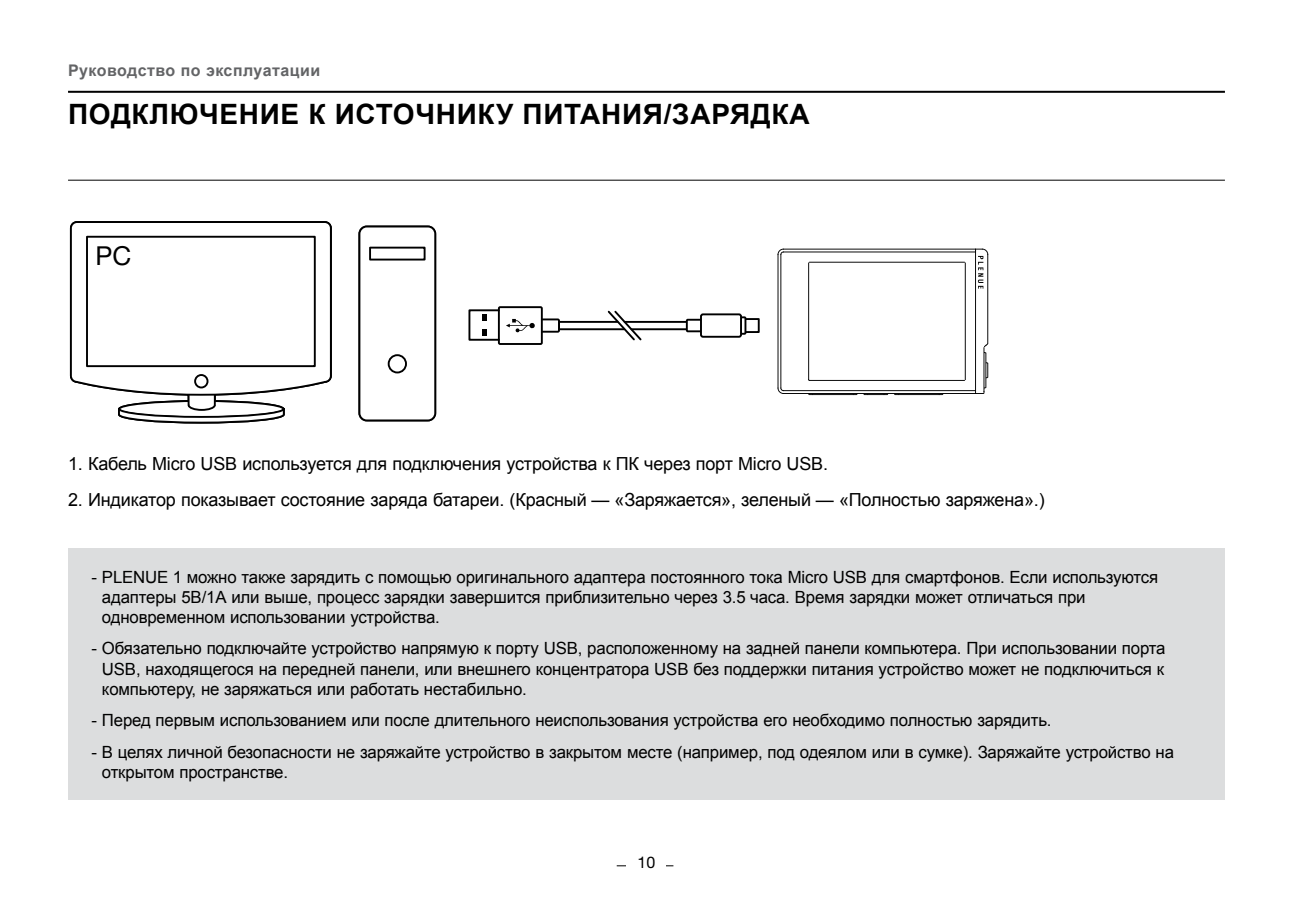
<style>
.page{position:relative;width:1293px;height:908px;background:#fff}
.page>*{position:absolute;margin:0;border:0;box-sizing:border-box;transform-origin:0 0}
.t1{font:700 28px "Arial";letter-spacing:.025em;color:#000}
.t2{font:26px "Helvetica Neue LT Pro";color:#000}
.t3{font:18px "Arial";letter-spacing:-.01em;color:#000}
.t4{font:16.8px/20px "Arial";letter-spacing:-.01em;color:#000}
.t5{font:700 16px "Arial";letter-spacing:.03em;color:#636466}
.t6{font:16px "Helvetica Neue LT Pro";color:#000}
</style>
<div class="page">
<hr style="left:68px;top:179px;width:1157px;height:2px;background:#000">
<hr style="left:68px;top:91px;width:1157px;height:2px;background:#000">
<hr style="left:617px;top:864px;width:56px;height:2px;background:#000">
<div style="left:626px;top:856px;width:40px;height:23px;background:#fff"></div>
<div style="left:69px;top:548px;width:1156px;height:251px;background:#dcddde"></div>
<div style="left:358px;top:225px;width:78px;height:196px;border:2px solid #000;border-radius:7px"></div>
<div style="left:369px;top:246px;width:56px;height:14px;border:2px solid #000"></div>
<div style="left:388px;top:354px;width:19px;height:19px;border:2px solid #000;border-radius:50%"></div>
<svg style="left:69px;top:221px;width:263px;height:203px"></svg>
<svg style="left:482px;top:329px;width:5px;height:6px"></svg>
<svg style="left:482px;top:314px;width:5px;height:6px"></svg>
<div style="left:468px;top:309px;width:32px;height:31px;border:2px solid #000"></div>
<div style="left:498px;top:306px;width:45px;height:39px;border:2px solid #000"></div>
<svg style="left:506px;top:309px;width:186px;height:33px"></svg>
<div style="left:687px;top:319px;width:17px;height:12px;background:#fff"></div>
<div style="left:686px;top:318px;width:18px;height:14px;border:2px solid #000"></div>
<div style="left:743px;top:318px;width:16px;height:15px;border:2px solid #000"></div>
<div style="left:736px;top:316px;width:10px;height:18px;border:2px solid #000"></div>
<div style="left:701px;top:314px;width:40px;height:22px;background:#fff;border-radius:2px"></div>
<div style="left:700px;top:313px;width:42px;height:24px;border:2px solid #000;border-radius:2px"></div>
<svg style="left:777px;top:248px;width:211px;height:147px"></svg>
<p class="t5" style="left:68px;top:60px;width:254px">Руководство по эксплуатации</p>
<h1 class="t1" style="left:68px;top:95px;width:743px">Подключение к источн ику питания/зарядка</h1>
<h2 class="t2" style="left:95px;top:240px;width:37px">PC</h2>
<p class="t3" style="left:68px;top:452px;width:761px">1. Кабель Micro USB используется для подключения устройства к ПК через порт Micro USB.</p>
<p class="t3" style="left:68px;top:487px;width:978px">2. Индикатор показывает состояние заряда батареи. (Красный — «Заряжается», зеленый — «Полностью заряжена».)</p>
<p class="t4" style="left:102px;top:566px;width:1057px;text-indent:-10px">- PLENUE 1 можно также зарядить с помощью оригинального адаптера постоянного тока Micro USB для смартфонов. Если используются адаптеры 5B/1А или выше, процесс зарядки завершится приблизительно через 3.5 часа. Время зарядки может отличаться при одновременном использовании устройства.</p>
<p class="t4" style="left:102px;top:638px;width:1065px;text-align:justify;text-indent:-10px">- Обязательно подключайте устройство напрямую к порту USB, расположенному на задней панели компьютера. При использовании порта USB, находящегося на передней панели, или внешнего концентратора USB без поддержки питания устройство может не подключиться к компьютеру, не заряжаться или работать нестабильно.</p>
<p class="t4" style="left:92px;top:710px;width:961px">- Перед первым использованием или после длительного неиспользования устройства его необходимо полностью зарядить.</p>
<p class="t4" style="left:102px;top:741px;width:1073px;text-indent:-10px">- В целях личной безопасности не заряжайте устройство в закрытом месте (например, под одеялом или в сумке). Заряжайте устройство на открытом пространстве.</p>
<p class="t6" style="left:637px;top:852px;width:19px">10</p>
</div>
